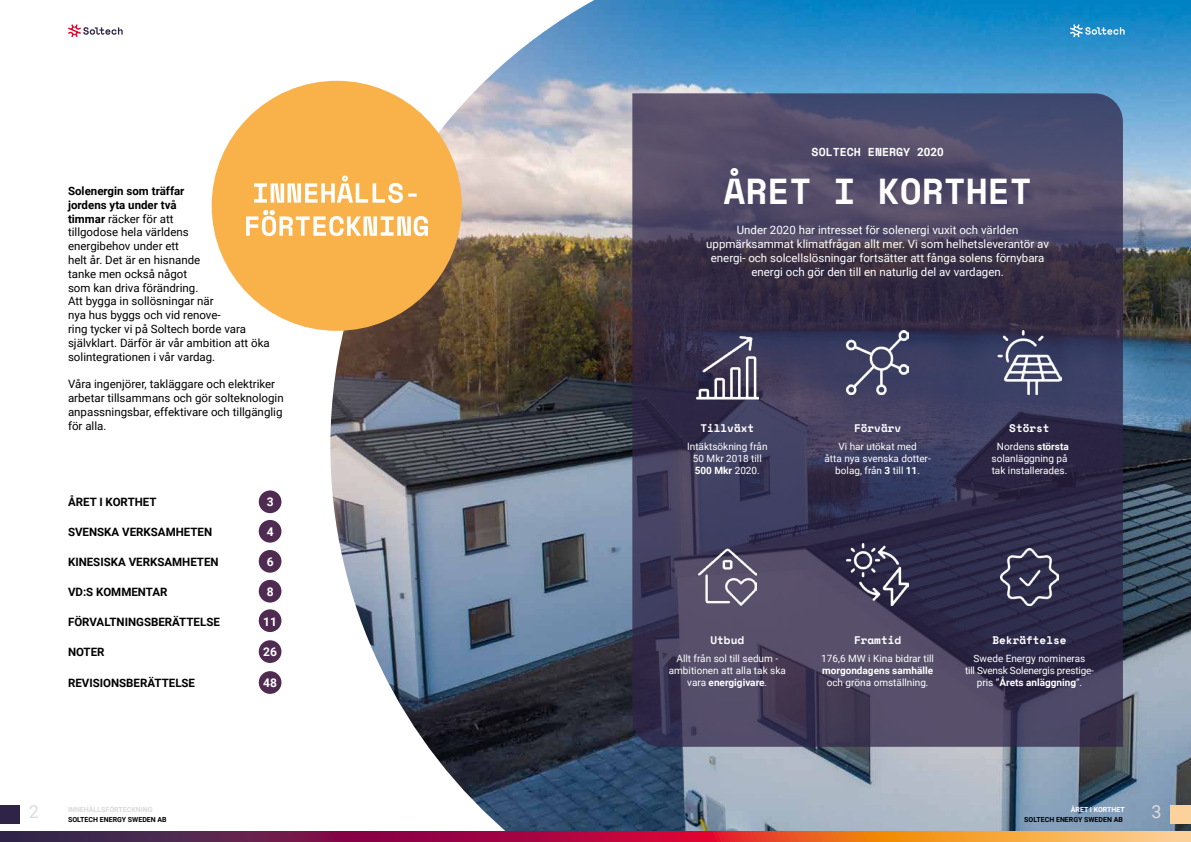
<style>
.page{position:relative;width:1191px;height:842px;background:#fff}
.page>*{position:absolute;margin:0;border:0;box-sizing:border-box;transform-origin:0 0}
.t1{font:700 36px "Space Mono";color:#fff}
.t2{font:18px "Roboto";color:#dcdcdc}
.t3{font:700 12px "Roboto";color:#fff}
.t4{font:11.5px/13.8px "Roboto";color:#000}
.t5{font:11.5px/13.8px "Roboto";color:#fff;text-align:center}
.t6{font:700 11.5px "Roboto";color:#000}
.t7{font:700 11.5px "Space Mono";color:#fff}
.t8{font:700 11px "Space Mono";color:#fff}
.t9{font:10px/12px "Roboto";color:#fff;text-align:center}
.t10{font:10px/12px "Roboto";letter-spacing:-.02em;color:#fff;text-align:center}
.t11{font:700 10px "Roboto";color:#fff}
.t12{font:700 7px "Roboto";color:#000}
.t13{font:700 7px "Roboto";color:#dadada}
.t14{font:700 7px "Roboto";color:#fff}
.s1{font-weight:700}
.s2{font-family:"Roboto"}
</style>
<div class="page">
<div style="left:259px;top:490px;width:22px;height:23px;background:#4f2b51;border-radius:50%"></div>
<div style="left:259px;top:671px;width:22px;height:23px;background:#4f2b51;border-radius:50%"></div>
<div style="left:259px;top:520px;width:22px;height:23px;background:#4f2b51;border-radius:50%"></div>
<div style="left:259px;top:550px;width:22px;height:23px;background:#4f2b51;border-radius:50%"></div>
<div style="left:259px;top:580px;width:22px;height:22px;background:#4f2b51;border-radius:50%"></div>
<div style="left:259px;top:609px;width:22px;height:23px;background:#4f2b51;border-radius:50%"></div>
<div style="left:259px;top:640px;width:22px;height:23px;background:#4f2b51;border-radius:50%"></div>
<img style="left:330px;top:0;width:861px;height:832px">
<div style="left:212px;top:81px;width:250px;height:250px;background:#f9b14a;border-radius:50%"></div>
<svg style="left:246px;top:210px;width:182px;height:26px"></svg>
<svg style="left:254px;top:175px;width:163px;height:28px"></svg>
<svg style="left:632px;top:93px;width:491px;height:654px;background:#403b59"></svg>
<img style="left:698px;top:548px;width:58px;height:58px">
<img style="left:1000px;top:548px;width:58px;height:58px">
<img style="left:846px;top:544px;width:62px;height:62px">
<img style="left:846px;top:331px;width:62px;height:63px">
<img style="left:696px;top:336px;width:62px;height:63px">
<img style="left:998px;top:331px;width:63px;height:63px">
<svg style="left:1070px;top:24px;width:54px;height:13px"></svg>
<div style="left:1170px;top:805px;width:21px;height:18px;background:#fcd19c"></div>
<svg style="left:0;top:832px;width:1191px;height:10px;background:#af4442"></svg>
<div style="left:0;top:805px;width:20px;height:18px;background:#2f2448"></div>
<svg style="left:68px;top:24px;width:55px;height:13px"></svg>
<p class="t4" style="left:68px;top:183px;width:203px"><span class="s1">Solenergin som träffar<br>jordens yta under två<br>timmar</span> räcker för att<br>tillgodose hela världens<br>energibehov under ett<br>helt år. Det är en hisnande<br>tanke men också något<br>som kan driva förändring.<br>Att bygga in sollösningar när<br>nya hus byggs och vid renove-<br>ring tycker vi på Soltech borde vara självklart. Därför är vår ambition att öka solintegrationen i vår vardag.</p>
<p class="t4" style="left:68px;top:377px;width:217px">Våra ingenjörer, takläggare och elektriker arbetar tillsammans och gör solteknologin anpassningsbar, effektivare och tillgänglig för alla.</p>
<p class="t6" style="left:68px;top:493px;width:90px">ÅRET I KORTHET</p>
<p class="t3" style="left:267px;top:493px;width:8px">3</p>
<p class="t6" style="left:68px;top:523px;width:146px">SVENSKA VERKSAMHETEN</p>
<p class="t3" style="left:267px;top:523px;width:8px">4</p>
<p class="t6" style="left:68px;top:553px;width:152px">KINESISKA VERKSAMHETEN</p>
<p class="t3" style="left:267px;top:553px;width:8px">6</p>
<p class="t6" style="left:68px;top:583px;width:101px">VD:S KOMMENTAR</p>
<p class="t3" style="left:267px;top:583px;width:8px">8</p>
<p class="t6" style="left:68px;top:613px;width:153px">FÖRVALTNINGSBERÄTTELSE</p>
<p class="t3" style="left:263px;top:613px;width:15px">11</p>
<p class="t6" style="left:68px;top:643px;width:38px">NOTER</p>
<p class="t3" style="left:263px;top:643px;width:15px">26</p>
<p class="t6" style="left:68px;top:674px;width:129px">REVISIONSBERÄTTELSE</p>
<p class="t3" style="left:263px;top:674px;width:15px">48</p>
<p class="t7" style="left:811px;top:143px;width:133px">SOLTECH ENERGY <span class="s2">2020</span></p>
<h1 class="t1" style="left:723px;top:163px;width:310px">ÅRET I KORTHET</h1>
<p class="t5" style="left:706px;top:223px;width:344px">Under 2020 har intresset för solenergi vuxit och världen uppmärksammat klimatfrågan allt mer. Vi som helhetsleverantör av energi- och solcellslösningar fortsätter att fånga solens förnybara energi och gör den till en naturlig del av vardagen.</p>
<p class="t8" style="left:700px;top:420px;width:55px">Tillväxt</p>
<p class="t9" style="left:687px;top:440px;width:82px">Intäktsökning från<br>50 Mkr 2018 till<br><span class="s1">500 Mkr</span> 2020.</p>
<p class="t8" style="left:854px;top:420px;width:49px">Förvärv</p>
<p class="t9" style="left:824px;top:440px;width:108px">Vi har utökat med<br>åtta nya svenska dotter&shy;bolag, från <span class="s1">3</span> till <span class="s1">11</span>.</p>
<p class="t8" style="left:1009px;top:420px;width:42px">Störst</p>
<p class="t9" style="left:991px;top:440px;width:79px">Nordens <span class="s1">största </span>solanläggning på tak installerades.</p>
<p class="t8" style="left:710px;top:631px;width:35px">Utbud</p>
<p class="t9" style="left:669px;top:652px;width:119px">Allt från sol till sedum - ambitionen att alla tak ska vara <span class="s1">energigivare</span>.</p>
<p class="t8" style="left:854px;top:631px;width:49px">Framtid</p>
<p class="t9" style="left:821px;top:652px;width:114px">176,6 MW i Kina bidrar till</p>
<p class="t11" style="left:822px;top:663px;width:112px">morgondagens samhälle</p>
<p class="t9" style="left:826px;top:676px;width:103px">och gröna omställning.</p>
<p class="t8" style="left:992px;top:631px;width:76px">Bekräftelse</p>
<p class="t10" style="left:965px;top:652px;width:130px">Swede Energy nomineras<br>till Svensk Solenergis prestige&shy;pris ”<span class="s1">Årets anläggning</span>”.</p>
<h2 class="t2" style="left:29px;top:799px;width:12px">2</h2>
<p class="t13" style="left:68px;top:804px;width:86px">INNEHÅLLSFÖRTECKNING</p>
<p class="t14" style="left:1071px;top:804px;width:55px">ÅRET I KORTHET</p>
<p class="t12" style="left:68px;top:814px;width:100px">SOLTECH ENERGY SWEDEN AB</p>
<p class="t12" style="left:1024px;top:814px;width:100px">SOLTECH ENERGY SWEDEN AB</p>
<h2 class="t2" style="left:1151px;top:799px;width:12px">3</h2>
</div>
